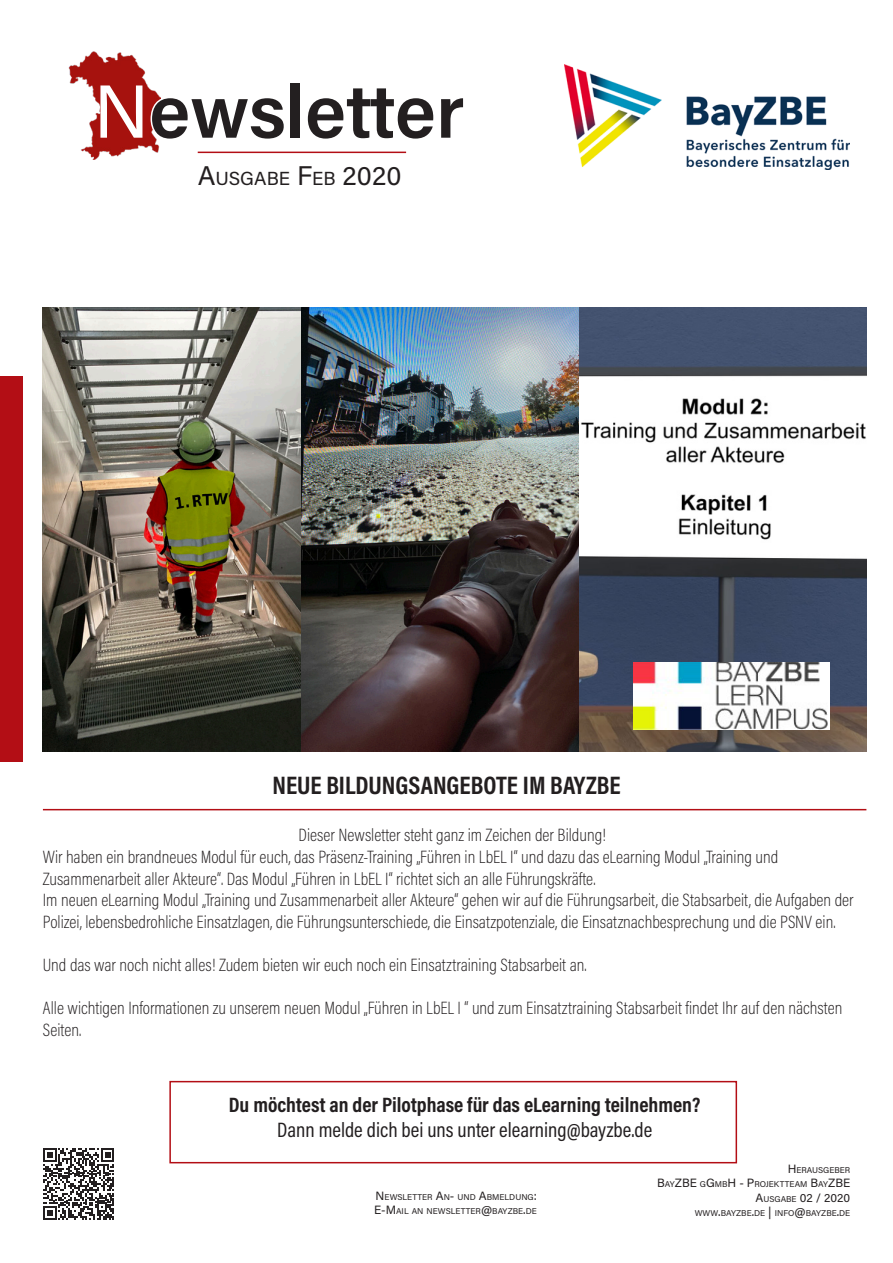
<style>
.page{position:relative;width:893px;height:1263px;background:#fff}
.page>*{position:absolute;margin:0;border:0;box-sizing:border-box;transform-origin:0 0}
.Überschriften_Kopfze{font:600 75px "Acumin Pro";letter-spacing:-.005em;color:#231f20}
.Spaltenformat{font:700 25.5px "Acumin Pro Cond";color:#231f20}
.Spaltenformat-2{font:700 21px "Acumin Pro Cond";color:#231f20}
.Spaltenformat-3{font:21px "Acumin Pro Cond";color:#231f20}
.Überschrift_Kopfzeil{font:18.9px "Acumin Pro";color:#231f20}
.Spaltenformat-4{font:200 18px/21.6px "Acumin Pro Cond";color:#231f20}
.Überschriften_Kopfze-2{font:12px "Acumin Pro";letter-spacing:.005em;color:#231f20}
.Überschriften_Kopfze-3{font:8.4px "Acumin Pro";color:#231f20}
.s1{font-weight:400;color:#fff}
.s2{color:#fff}
.s3{font-size:27px}
.s4{font-size:12px}
.s5{font-size:8.4px}
</style>
<div class="page">
<img style="left:68px;top:51px;width:93px;height:108px">
<img style="left:43px;top:308px;width:823px;height:444px">
<img style="left:634px;top:662px;width:195px;height:67px">
<hr style="left:198px;top:152px;width:208px;height:1px;background:#b30e15">
<div style="left:0;top:376px;width:22px;height:386px;background:#b30e15"></div>
<svg style="left:43px;top:1148px;width:71px;height:72px"></svg>
<hr style="left:43px;top:809px;width:823px;height:1px;background:#b30e15">
<img style="left:565px;top:64px;width:285px;height:105px">
<div style="left:169px;top:1081px;width:568px;height:82px;border:2px solid #b30e15"></div>
<p class="Überschriften_Kopfze" style="left:94px;top:59px;width:372px"><span class="s1">N</span><span class="s2">e</span>wsletter</p>
<p class="Überschrift_Kopfzeil" style="left:198px;top:165px;width:205px"><span class="s3">A</span>USGABE <span class="s3">F</span>EB <span class="s3">2020</span></p>
<p class="Spaltenformat" style="left:272px;top:769px;width:350px">NEUE BILDUNGSANGEBOTE IM BAYZBE</p>
<p class="Spaltenformat-4" style="left:299px;top:824px;width:309px">Dieser Newsletter steht ganz im Zeichen der Bildung!</p>
<p class="Spaltenformat-4" style="left:43px;top:846px;width:737px">Wir haben ein brandneues Modul für euch, das Präsenz-Training „Führen in LbEL I“ und dazu das eLearning Modul „Training und<br>Zusammenarbeit aller Akteure“. Das Modul „Führen in LbEL I“ richtet sich an alle Führungskräfte.</p>
<p class="Spaltenformat-4" style="left:43px;top:889px;width:812px">Im neuen eLearning Modul „Training und Zusammenarbeit aller Akteure“ gehen wir auf die Führungsarbeit, die Stabsarbeit, die Aufgaben der<br>Polizei, lebensbedrohliche Einsatzlagen, die Führungsunterschiede, die Einsatzpotenziale, die Einsatznachbesprechung und die PSNV ein.</p>
<p class="Spaltenformat-4" style="left:43px;top:954px;width:545px">Und das war noch nicht alles! Zudem bieten wir euch noch ein Einsatztraining Stabsarbeit an.</p>
<p class="Spaltenformat-4" style="left:43px;top:997px;width:801px">Alle wichtigen Informationen zu unserem neuen Modul „Führen in LbEL I “ und zum Einsatztraining Stabsarbeit findet Ihr auf den nächsten<br>Seiten.</p>
<p class="Spaltenformat-2" style="left:229px;top:1091px;width:473px">Du möchtest an der Pilotphase für das eLearning teilnehmen?</p>
<p class="Spaltenformat-3" style="left:277px;top:1117px;width:377px">Dann melde dich bei uns unter elearning@bayzbe.de</p>
<p class="Überschriften_Kopfze-3" style="left:376px;top:1191px;width:163px"><span class="s4">N</span> EWSLETTER <span class="s4">A</span>N<span class="s4">-</span> UND <span class="s4">A</span>BMELDUNG<span class="s4">:</span></p>
<p class="Überschriften_Kopfze-3" style="left:374px;top:1205px;width:164px"><span class="s4">E-M</span>AIL AN NEWSLETTER<span class="s4">@</span>BAYZBE<span class="s4">.</span>DE</p>
<p class="Überschriften_Kopfze-3" style="left:788px;top:1164px;width:64px"><span class="s4">H</span>ERAUSGEBER</p>
<p class="Überschriften_Kopfze-3" style="left:657px;top:1179px;width:186px"><span class="s4">B</span>AY<span class="s4">ZBE</span> G<span class="s4">G</span> MB<span class="s4">H - P</span>ROJEKTTEAM <span class="s4">B</span>AY<span class="s4">ZBE</span></p>
<p class="Überschriften_Kopfze-2" style="left:755px;top:1189px;width:96px">A<span class="s5">USGABE</span> 02 / 2020</p>
<p class="Überschriften_Kopfze-3" style="left:695px;top:1207px;width:157px">WWW<span class="s4">.</span>BAYZBE<span class="s4">.</span>DE <span class="s4">|</span> INFO<span class="s4">@</span>BAYZBE<span class="s4">.</span>DE</p>
</div>
